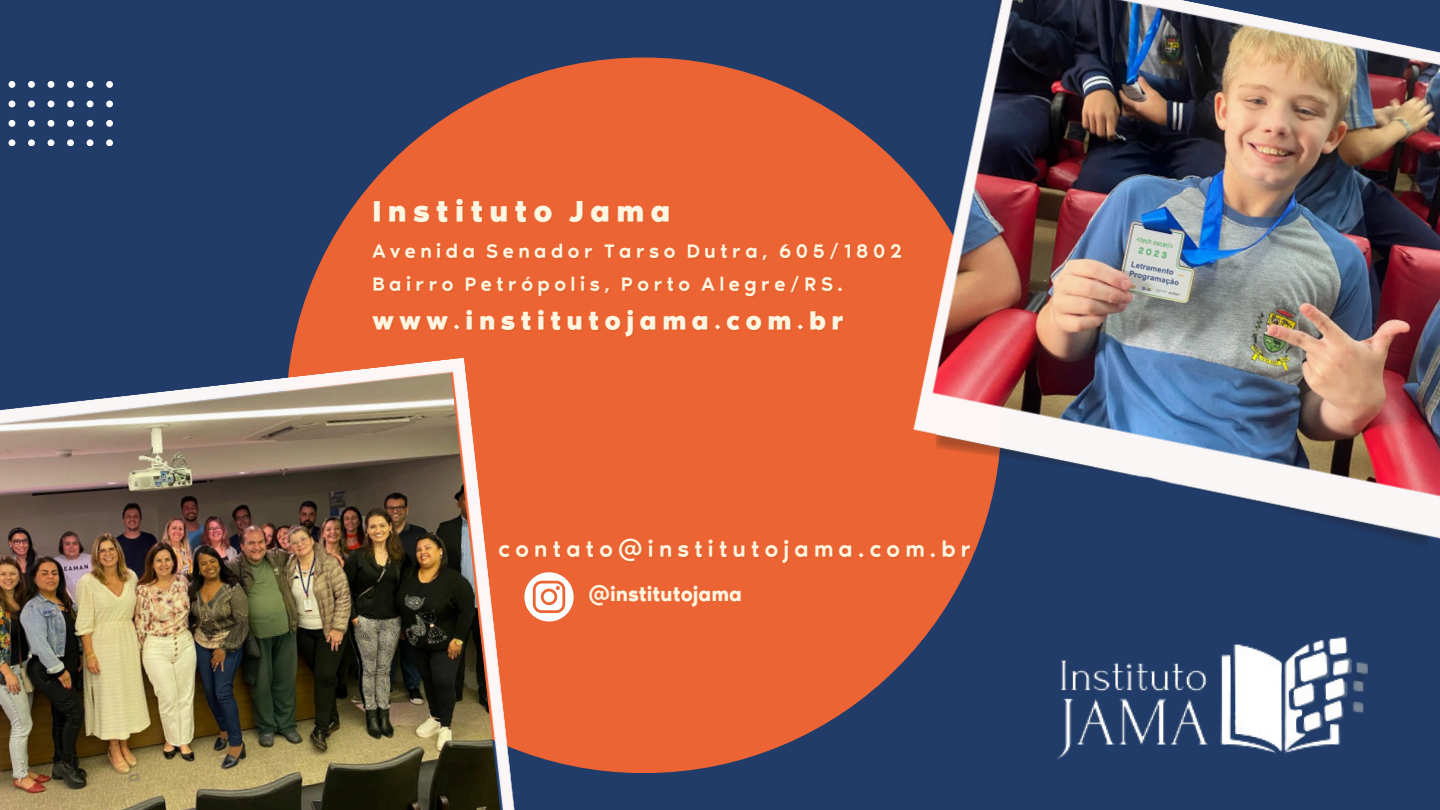
<style>
.page{position:relative;width:1440px;height:810px;background:#223c6a}
.page>*{position:absolute;margin:0;border:0;box-sizing:border-box;transform-origin:0 0}
.t1{font:36.4px "RTL Media Pro Medium";letter-spacing:.18em;color:#fff6e1}
.t2{font:31.4px "RTL Media Pro Medium";letter-spacing:.18em;color:#fff6e1}
.t3{font:29.4px "RTL Media Pro Light";letter-spacing:.18em;color:#fff6e1}
.t4{font:25.8px "RTL Media Pro Regular";color:#fff6e1}
.t5{font:25.4px "RTL Media Pro Light";letter-spacing:.18em;color:#fff6e1}
</style>
<div class="page">
<div style="left:286px;top:58px;width:716px;height:715px;background:#ec6433;border-radius:50%"></div>
<img style="left:905px;top:0;width:535px;height:554px">
<img style="left:0;top:358px;width:524px;height:452px">
<div style="left:9px;top:81px;width:6px;height:7px;background:#fff;border-radius:50%"></div>
<div style="left:28px;top:81px;width:7px;height:7px;background:#fff;border-radius:50%"></div>
<div style="left:48px;top:81px;width:6px;height:7px;background:#fff;border-radius:50%"></div>
<div style="left:67px;top:81px;width:7px;height:7px;background:#fff;border-radius:50%"></div>
<div style="left:87px;top:81px;width:6px;height:7px;background:#fff;border-radius:50%"></div>
<div style="left:106px;top:81px;width:7px;height:7px;background:#fff;border-radius:50%"></div>
<svg style="left:9px;top:101px;width:6px;height:6px"></svg>
<div style="left:28px;top:101px;width:7px;height:6px;background:#fff;border-radius:50%"></div>
<svg style="left:48px;top:101px;width:6px;height:6px"></svg>
<div style="left:67px;top:101px;width:7px;height:6px;background:#fff;border-radius:50%"></div>
<svg style="left:87px;top:101px;width:6px;height:6px"></svg>
<div style="left:106px;top:101px;width:7px;height:6px;background:#fff;border-radius:50%"></div>
<div style="left:9px;top:120px;width:6px;height:7px;background:#fff;border-radius:50%"></div>
<div style="left:28px;top:120px;width:7px;height:7px;background:#fff;border-radius:50%"></div>
<div style="left:48px;top:120px;width:6px;height:7px;background:#fff;border-radius:50%"></div>
<div style="left:67px;top:120px;width:7px;height:7px;background:#fff;border-radius:50%"></div>
<div style="left:87px;top:120px;width:6px;height:7px;background:#fff;border-radius:50%"></div>
<div style="left:106px;top:120px;width:7px;height:7px;background:#fff;border-radius:50%"></div>
<svg style="left:9px;top:139px;width:6px;height:7px"></svg>
<svg style="left:28px;top:139px;width:7px;height:7px"></svg>
<svg style="left:48px;top:139px;width:6px;height:7px"></svg>
<svg style="left:67px;top:139px;width:7px;height:7px"></svg>
<svg style="left:87px;top:139px;width:6px;height:7px"></svg>
<svg style="left:106px;top:139px;width:7px;height:7px"></svg>
<img style="left:1057px;top:637px;width:311px;height:122px">
<svg style="left:524px;top:572px;width:50px;height:50px"></svg>
<p class="t1" style="left:372px;top:195px;width:300px">Instituto Jama</p>
<p class="t5" style="left:372px;top:240px;width:531px">Avenida Senador Tarso Dutra, 605/1802</p>
<p class="t5" style="left:372px;top:273px;width:472px">Bairro Petrópolis, Porto Alegre/RS.</p>
<p class="t2" style="left:372px;top:307px;width:473px">www.institutojama.com.br</p>
<p class="t3" style="left:499px;top:537px;width:474px">contato@institutojama.com.br</p>
<p class="t4" style="left:589px;top:583px;width:155px">@institutojama</p>
</div>
